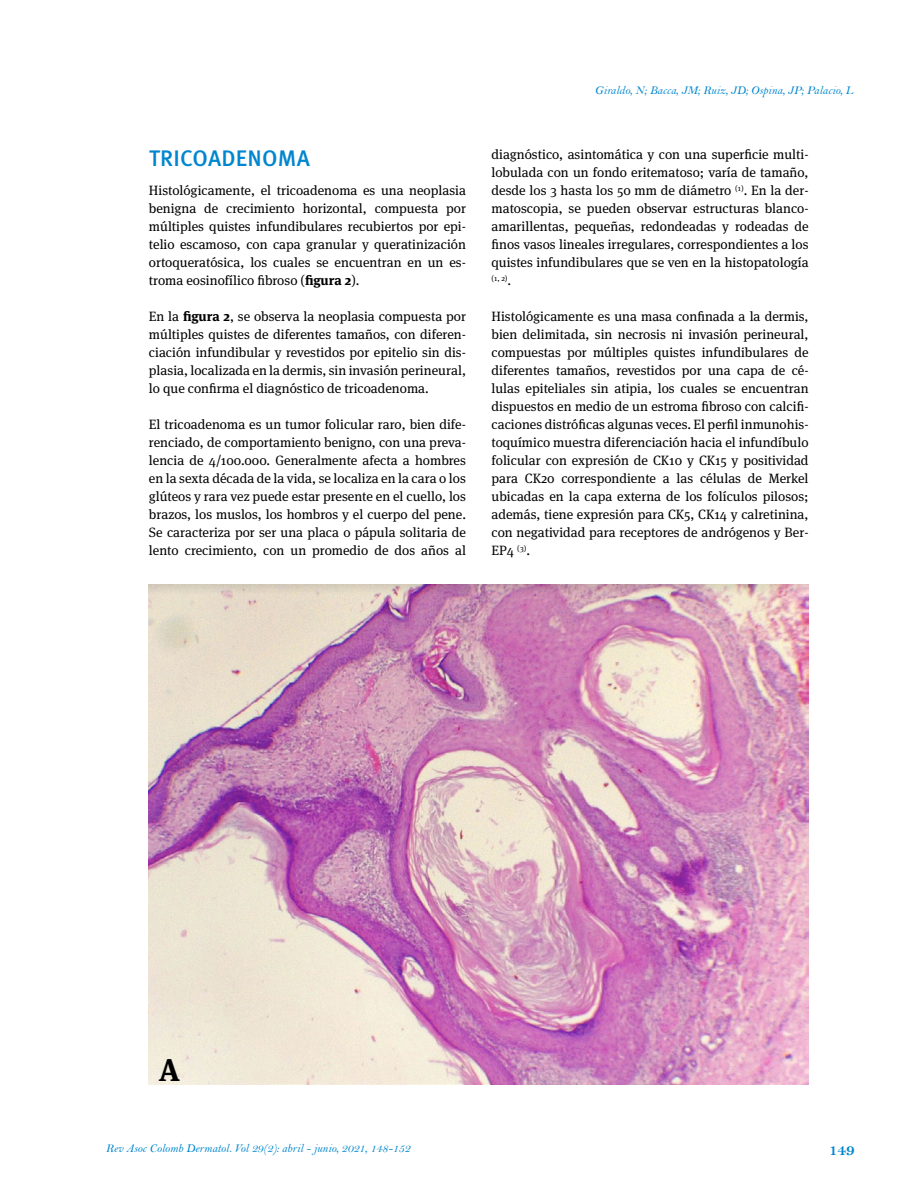
<style>
.page{position:relative;width:915px;height:1191px;background:#fff}
.page>*{position:absolute;margin:0;border:0;box-sizing:border-box;transform-origin:0 0}
.t1{font:700 31.5px "Meta Serif OT";color:#000}
.t2{font:500 22.5px "Meta Pro";letter-spacing:.01em;color:#0086ce}
.t3{font:16.5px "Bell MT Bold";color:#0086ce}
.t4{font:13.5px/18px "Meta Serif OT";color:#000;text-align:justify}
.t5{font:12px "Bell MT Italic";color:#0086ce}
.t6{font:7.8px "Meta Serif OT";color:#000}
.s1{font-weight:700}
.s2{font-size:13.5px}
</style>
<div class="page">
<img style="left:149px;top:585px;width:659px;height:499px">
<h2 class="t2" style="left:149px;top:144px;width:162px">TRICOADENOMA</h2>
<p class="t4" style="left:149px;top:182px;width:318px">Histológicamente, el tricoadenoma es una neoplasia benigna de crecimiento horizontal, compuesta por múltiples quistes infundibulares recubiertos por epi&shy;telio escamoso, con capa granular y queratinización ortoqueratósica, los cuales se encuentran en un es&shy;troma eosinofílico fibroso (<span class="s1">figura 2</span>).</p>
<p class="t4" style="left:149px;top:308px;width:318px">En la <span class="s1">figura 2</span>, se observa la neoplasia compuesta por múltiples quistes de diferentes tamaños, con diferen&shy;ciación infundibular y revestidos por epitelio sin dis&shy;plasia, localizada en la dermis, sin invasión perineural, lo que confirma el diagnóstico de tricoadenoma.</p>
<p class="t4" style="left:149px;top:416px;width:318px">El tricoadenoma es un tumor folicular raro, bien dife&shy;renciado, de comportamiento benigno, con una preva&shy;lencia de 4/100.000. Generalmente afecta a hombres en la sexta década de la vida, se localiza en la cara o los glúteos y rara vez puede estar presente en el cuello, los brazos, los muslos, los hombros y el cuerpo del pene.<br>Se caracteriza por ser una placa o pápula solitaria de lento crecimiento, con un promedio de dos años al</p>
<p class="t5" style="left:594px;top:83px;width:260px">Giraldo, N; Bacca, JM; Ruiz, JD; Ospina, JP; Palacio, L</p>
<p class="t4" style="left:491px;top:146px;width:318px">diagnóstico, asintomática y con una superficie multi&shy;lobulada con un fondo eritematoso; varía de tamaño, desde los 3 hasta los 50 mm de diámetro <sup>(1)</sup>. En la der&shy;matoscopia, se pueden observar estructuras blanco&shy;amarillentas, pequeñas, redondeadas y rodeadas de finos vasos lineales irregulares, correspondientes a los quistes infundibulares que se ven en la histopatología</p>
<p class="t6" style="left:491px;top:274px;width:21px">(1, 2)<span class="s2">.</span></p>
<p class="t4" style="left:491px;top:308px;width:318px">Histológicamente es una masa confinada a la dermis, bien delimitada, sin necrosis ni invasión perineural, compuestas por múltiples quistes infundibulares de diferentes tamaños, revestidos por una capa de cé&shy;lulas epiteliales sin atipia, los cuales se encuentran dispuestos en medio de un estroma fibroso con calcifi&shy;caciones distróficas algunas veces. El perfil inmunohis&shy;toquímico muestra diferenciación hacia el infundíbulo folicular con expresión de CK10 y CK15 y positividad para CK20 correspondiente a las células de Merkel ubicadas en la capa externa de los folículos pilosos; además, tiene expresión para CK5, CK14 y calretinina, con negatividad para receptores de andrógenos y Ber-EP4 <sup>(3)</sup>.</p>
<h1 class="t1" style="left:159px;top:1050px;width:23px">A</h1>
<p class="t5" style="left:106px;top:1141px;width:306px">Rev Asoc Colomb Dermatol. Vol 29(2): abril - junio, 2021, 148-152</p>
<p class="t3" style="left:828px;top:1140px;width:28px">149</p>
</div>
